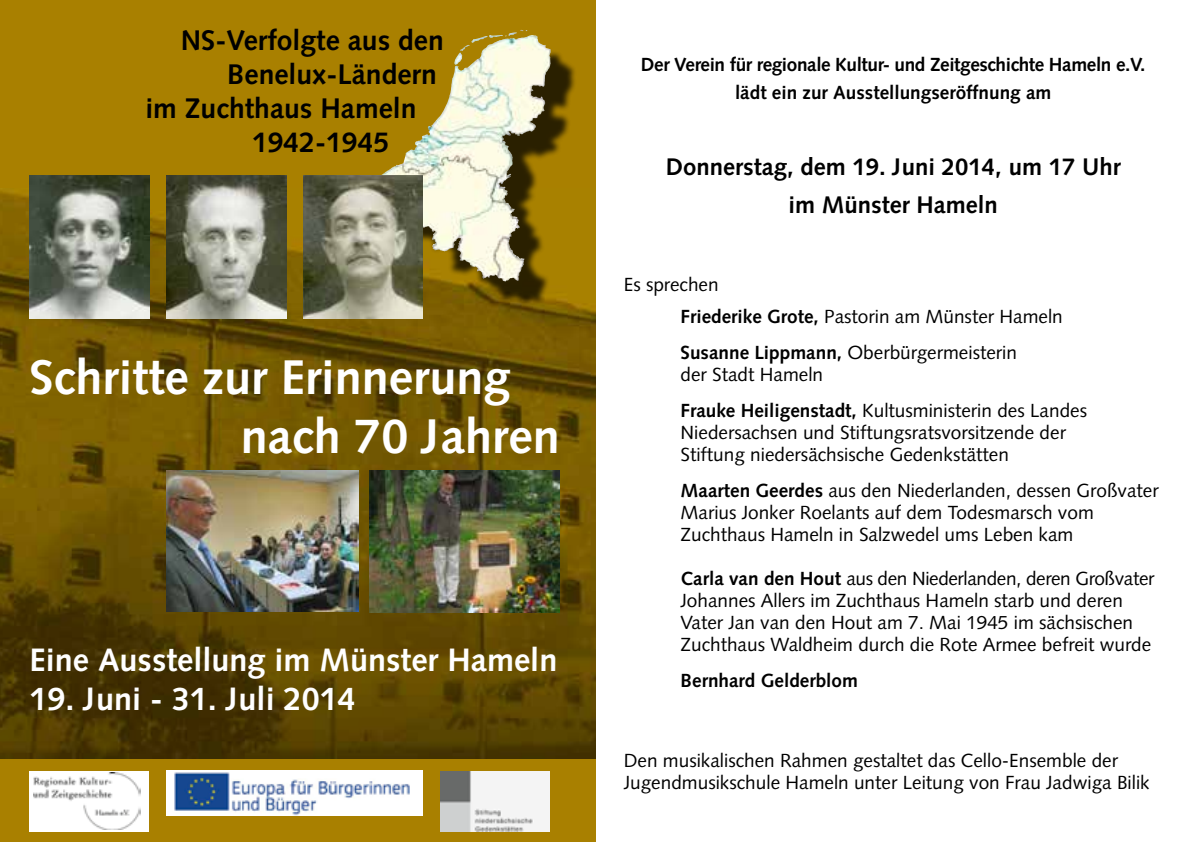
<style>
.page{position:relative;width:1191px;height:842px;background:#fff}
.page>*{position:absolute;margin:0;border:0;box-sizing:border-box;transform-origin:0 0}
.t1{font:700 48.6px/58.4px "Syntax";color:#fff}
.t2{font:700 32.4px "Syntax";color:#fff}
.t3{font:700 28.4px "Syntax";color:#000}
.t4{font:700 24px/38px "Syntax";color:#000;text-align:center}
.t5{font:19px/22px "Syntax";color:#000}
.t6{font:700 19px/28px "Syntax";letter-spacing:-.01em;color:#000;text-align:center}
.s1{font-weight:700}
</style>
<div class="page">
<div style="left:0;top:744px;width:595px;height:98px;background:#a98000"></div>
<div style="left:0;top:0;width:595px;height:759px;background:#a98000"></div>
<img style="left:0;top:189px;width:595px;height:570px">
<div style="left:387px;top:45px;width:189px;height:262px;background:#000;opacity:.75"></div>
<img style="left:489px;top:30px;width:43px;height:10px">
<img style="left:30px;top:175px;width:119px;height:144px">
<img style="left:166px;top:175px;width:120px;height:144px">
<img style="left:303px;top:175px;width:120px;height:144px">
<img style="left:370px;top:471px;width:190px;height:142px">
<img style="left:166px;top:471px;width:192px;height:140px">
<div style="left:166px;top:770px;width:257px;height:46px;background:#fff"></div>
<img style="left:174px;top:772px;width:236px;height:44px">
<img style="left:440px;top:771px;width:109px;height:60px">
<div style="left:30px;top:771px;width:119px;height:61px;background:#fff"></div>
<img style="left:33px;top:773px;width:108px;height:57px">
<h3 class="t3" style="left:181px;top:24px;width:265px">NS-Verfolgte aus den</h3>
<h3 class="t3" style="left:227px;top:58px;width:211px">Benelux-Ländern</h3>
<h3 class="t3" style="left:145px;top:92px;width:273px">im Zuchthaus Hameln</h3>
<h3 class="t3" style="left:252px;top:126px;width:139px">1942-1945</h3>
<h1 class="t1" style="left:241px;top:349px;width:320px;text-indent:-211px">Schritte zur Erinnerung nach 70 Jahren</h1>
<h2 class="t2" style="left:30px;top:641px;width:529px">Eine Ausstellung im Münster Hameln</h2>
<h2 class="t2" style="left:30px;top:680px;width:328px">19. Juni - 31. Juli 2014</h2>
<p class="t6" style="left:641px;top:51px;width:506px">Der Verein für regionale Kultur- und Zeitgeschichte Hameln e.V. lädt ein zur Ausstellungseröffnung am</p>
<p class="t4" style="left:665px;top:148px;width:456px">Donnerstag, dem 19. Juni 2014, um 17 Uhr im Münster Hameln</p>
<p class="t5" style="left:680px;top:269px;width:384px;line-height:32px;text-indent:-57px">Es sprechen<br><span class="s1">Friederike Grote,</span> Pastorin am Münster Hameln</p>
<p class="t5" style="left:680px;top:342px;width:338px"><span class="s1">Susanne Lippmann,</span> Oberbürgermeisterin der Stadt Hameln</p>
<p class="t5" style="left:680px;top:400px;width:408px"><span class="s1">Frauke Heiligenstadt,</span> Kultusministerin des Landes<br>Niedersachsen und Stiftungsratsvorsitzende der<br>Stiftung niedersächsische Gedenkstätten</p>
<p class="t5" style="left:680px;top:480px;width:480px"><span class="s1">Maarten Geerdes</span> aus den Niederlanden, dessen Großvater<br>Marius Jonker Roelants auf dem Todesmarsch vom<br>Zuchthaus Hameln in Salzwedel ums Leben kam</p>
<p class="t5" style="left:680px;top:568px;width:475px"><span class="s1">Carla van den Hout</span> aus den Niederlanden, deren Großvater Johannes Allers im Zuchthaus Hameln starb und deren Vater Jan van den Hout am 7. Mai 1945 im sächsischen Zuchthaus Waldheim durch die Rote Armee befreit wurde</p>
<p class="t6" style="left:680px;top:667px;width:179px">Bernhard Gelderblom</p>
<p class="t5" style="left:624px;top:750px;width:527px">Den musikalischen Rahmen gestaltet das Cello-Ensemble der<br>Jugendmusikschule Hameln unter Leitung von Frau Jadwiga Bilik</p>
</div>
